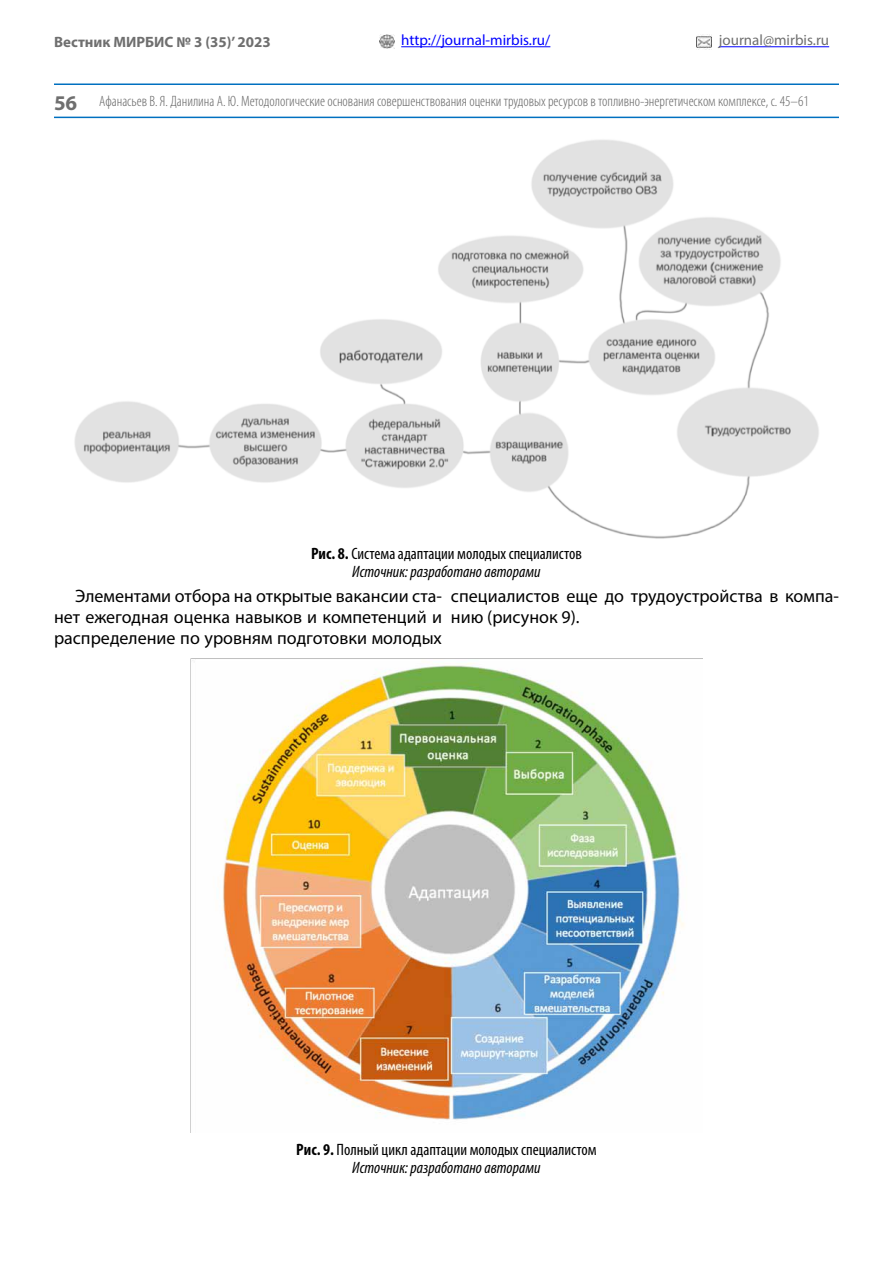
<style>
.page{position:relative;width:893px;height:1263px;background:#fff}
.page>*{position:absolute;margin:0;border:0;box-sizing:border-box;transform-origin:0 0}
.t1{font:700 21px "Myriad Pro";color:#6f6f6f}
.t2{font:18px/21px "Myriad Pro";color:#000;text-align:justify}
.t3{font:condensed 16.5px/18.1px "Myriad Pro";color:#000;text-align:center}
.t4{font:300 condensed 15px "Myriad Pro";color:#636363}
.t5{font:15px "Myriad Pro";color:#00f}
.t6{font:700 15px "Myriad Pro";color:#6f6f6f}
.t7{font:15px "Myriad Pro";color:#6f6f6f}
.s1{font-weight:700}
.s2{font-style:italic}
</style>
<div class="page">
<hr style="left:719px;top:46px;width:110px;height:1px;background:#00f">
<hr style="left:54px;top:117px;width:785px;height:1px;background:#0070c0">
<img style="left:380px;top:34px;width:14px;height:15px">
<img style="left:696px;top:34px;width:16px;height:15px">
<hr style="left:401px;top:46px;width:149px;height:1px;background:#00f">
<hr style="left:54px;top:83px;width:785px;height:2px;background:#0070c0">
<img style="left:74px;top:140px;width:745px;height:399px">
<img style="left:191px;top:658px;width:511px;height:462px">
<p class="t6" style="left:54px;top:32px;width:218px">Вестник МИРБИС № 3 (35)’ 2023</p>
<p class="t7" style="left:719px;top:31px;width:112px">journal@mirbis.ru</p>
<p class="t5" style="left:401px;top:31px;width:151px">http://journal-mirbis.ru/</p>
<p class="t1" style="left:54px;top:89px;width:25px">56</p>
<p class="t4" style="left:99px;top:92px;width:711px">Афанасьев В. Я. Данилина А. Ю. Методологические основания совершенствования оценки трудовых ресурсов в топливно-энергетическом комплексе, c. 45–61</p>
<p class="t3" style="left:311px;top:544px;width:272px"><span class="s1">Рис. 8.</span> Система адаптации молодых специалистов<br><span class="s2">Источник: разработано авторами</span></p>
<p class="t2" style="left:54px;top:585px;width:389px;text-indent:21px">Элементами отбора на открытые вакансии ста&shy;нет ежегодная оценка навыков и компетенций и распределение по уровням подготовки молодых</p>
<p class="t2" style="left:451px;top:585px;width:389px">специалистов еще до трудоустройства в компа&shy;нию (рисунок 9).</p>
<p class="t3" style="left:296px;top:1140px;width:302px"><span class="s1">Рис. 9.</span> Полный цикл адаптации молодых специалистом<br><span class="s2">Источник: разработано авторами</span></p>
</div>
